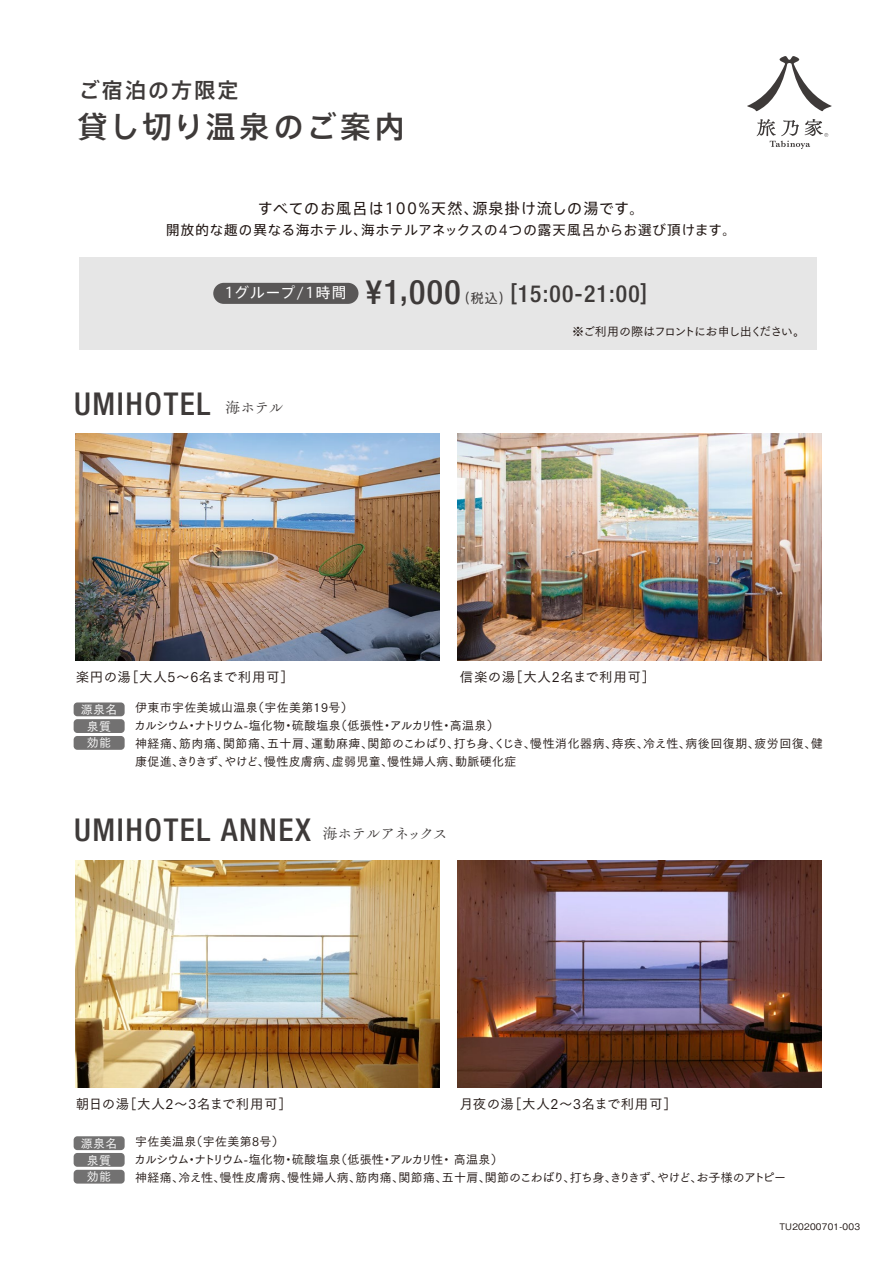
<style>
.page{position:relative;width:893px;height:1263px;background:#fff}
.page>*{position:absolute;margin:0;border:0;box-sizing:border-box;transform-origin:0 0}
.t1{font:500 condensed 33.9px "Helvetica Neue LT Std";color:#3e3a39}
.t2{font:500 condensed 31.5px "Helvetica Neue LT Std";letter-spacing:.05em;color:#3e3a39}
.t3{font:500 30px "Axis Std";letter-spacing:.09em;color:#3e3a39}
.t4{font:500 condensed 23.55px "Helvetica Neue LT Std";letter-spacing:.05em;color:#3e3a39}
.t5{font:500 21px "Axis Std";letter-spacing:.1em;color:#3e3a39}
.t6{font:15px "Axis Std";letter-spacing:.07em;color:#221815}
.t7{font:14.55px "Axis Std";letter-spacing:.07em;color:#fff}
.t8{font:13.5px "Tsuku Go Pro M";letter-spacing:.045em;color:#221815}
.t9{font:13.5px "Axis Std";letter-spacing:.07em;color:#221815}
.t10{font:12.9px "Axis Std";color:#3e3a39}
.t11{font:12px/18px "Tsuku Go Pro M";letter-spacing:.025em;color:#221815}
.t12{font:12px "Tsuku Go Pro M";letter-spacing:-.085em;color:#221815}
.t13{font:12px/16.8px "Tsuku Go Pro M";letter-spacing:.025em;color:#fff;text-align:center}
.t14{font:500 9px "Gothic BBB Pro";letter-spacing:.025em;color:#221815}
.s1{font-family:"Tsuku Old Min Pro R";font-weight:400;font-stretch:normal;font-size:15px}
</style>
<div class="page">
<div style="left:79px;top:257px;width:737px;height:93px;background:#e6e6e6"></div>
<div style="left:213px;top:283px;width:145px;height:21px;background:#595757;border-radius:11px"></div>
<img style="left:75px;top:860px;width:364px;height:228px">
<img style="left:458px;top:860px;width:363px;height:228px">
<img style="left:75px;top:433px;width:364px;height:227px">
<img style="left:458px;top:433px;width:363px;height:227px">
<div style="left:74px;top:702px;width:51px;height:14px;background:#727171;border-radius:4px"></div>
<div style="left:74px;top:719px;width:51px;height:14px;background:#727171;border-radius:4px"></div>
<div style="left:74px;top:736px;width:51px;height:14px;background:#727171;border-radius:4px"></div>
<div style="left:74px;top:1136px;width:51px;height:14px;background:#727171;border-radius:4px"></div>
<div style="left:74px;top:1153px;width:51px;height:14px;background:#727171;border-radius:4px"></div>
<div style="left:74px;top:1170px;width:51px;height:13px;background:#727171;border-radius:4px"></div>
<svg style="left:747px;top:56px;width:85px;height:55px"></svg>
<svg style="left:757px;top:119px;width:71px;height:30px"></svg>
<h3 class="t5" style="left:79px;top:74px;width:161px">ご宿泊の方限定</h3>
<h3 class="t3" style="left:78px;top:104px;width:329px">貸し切り温泉のご案内</h3>
<p class="t6" style="left:258px;top:197px;width:388px">すべてのお風呂は100%天然、源泉掛け流しの湯です。</p>
<p class="t9" style="left:166px;top:220px;width:571px">開放的な趣の異なる海ホテル、海ホテルアネックスの4つの露天風呂からお選び頂けます。</p>
<h1 class="t1" style="left:366px;top:272px;width:96px">¥1,000</h1>
<p class="t7" style="left:224px;top:282px;width:123px">1グループ/1時間</p>
<p class="t10" style="left:457px;top:288px;width:56px">（税込）</p>
<h3 class="t4" style="left:510px;top:280px;width:139px">[15:00-21:00]</h3>
<p class="t12" style="left:572px;top:322px;width:235px">※ご利用の際はフロントにお申し出ください。</p>
<h2 class="t2" style="left:74px;top:385px;width:211px">UMIHOTEL <span class="s1">海ホテル</span></h2>
<p class="t8" style="left:76px;top:665px;width:220px">楽円の湯［大人5～6名まで利用可］</p>
<p class="t8" style="left:460px;top:665px;width:197px">信楽の湯［大人2名まで利用可］</p>
<p class="t13" style="left:81px;top:699px;width:38px">源泉名泉質効能</p>
<p class="t11" style="left:134px;top:697px;width:690px">伊東市宇佐美城山温泉（宇佐美第19号）<br>カルシウム・ナトリウム-塩化物・硫酸塩泉（低張性・アルカリ性・高温泉）<br>神経痛、筋肉痛、関節痛、五十肩、運動麻痺、関節のこわばり、打ち身、くじき、慢性消化器病、痔疾、冷え性、病後回復期、疲労回復、健康促進、きりきず、やけど、慢性皮膚病、虚弱児童、慢性婦人病、動脈硬化症</p>
<h2 class="t2" style="left:74px;top:811px;width:375px">UMIHOTEL ANNEX <span class="s1">海ホテルアネックス</span></h2>
<p class="t8" style="left:76px;top:1093px;width:218px">朝日の湯［大人2～3名まで利用可］</p>
<p class="t8" style="left:460px;top:1093px;width:219px">月夜の湯［大人2～3名まで利用可］</p>
<p class="t13" style="left:81px;top:1133px;width:38px">源泉名泉質効能</p>
<p class="t11" style="left:134px;top:1131px;width:653px">宇佐美温泉（宇佐美第8号）<br>カルシウム・ナトリウム-塩化物・硫酸塩泉（低張性・アルカリ性・ 高温泉）<br>神経痛、冷え性、慢性皮膚病、慢性婦人病、筋肉痛、関節痛、五十肩、関節のこわばり、打ち身、きりきず、やけど、お子様のアトピー</p>
<p class="t14" style="left:779px;top:1219px;width:82px">TU20200701-003</p>
</div>
